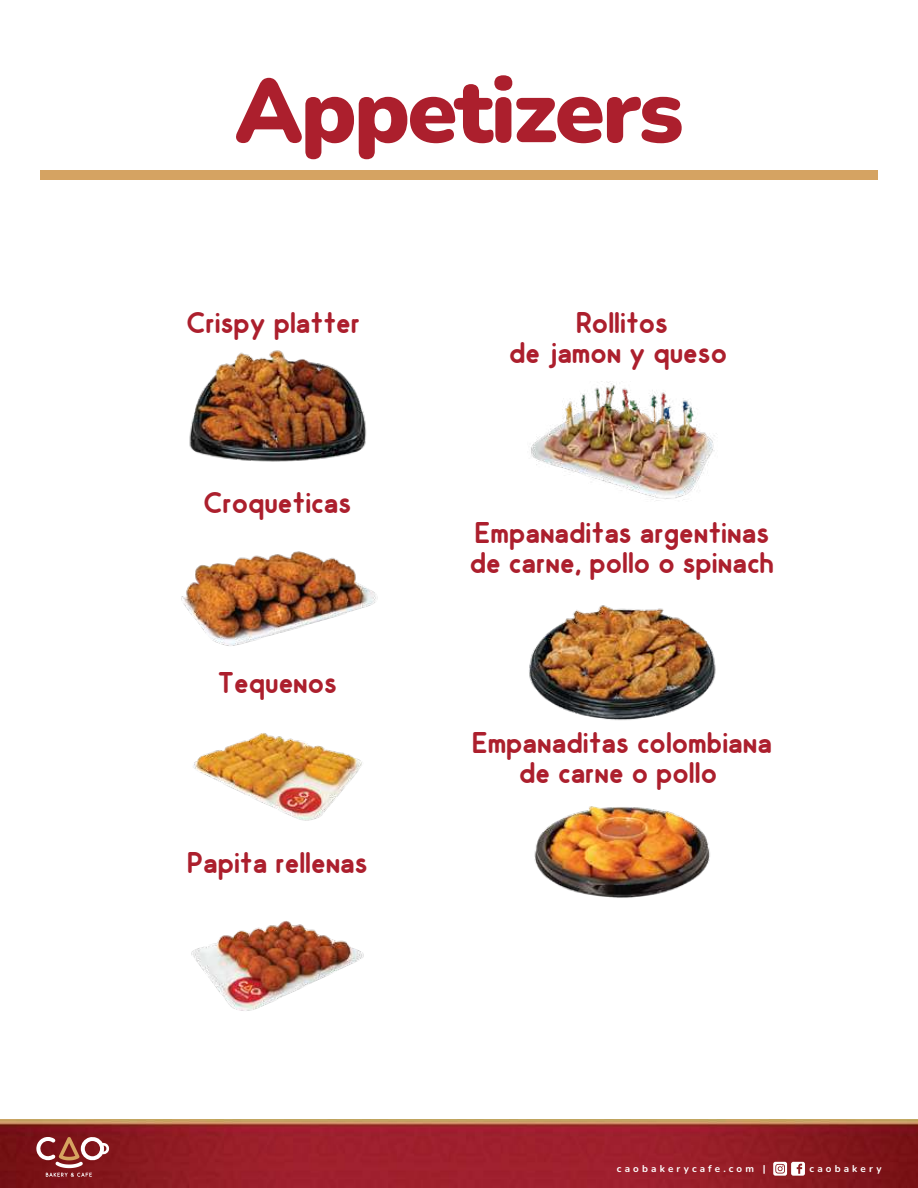
<style>
.page{position:relative;width:918px;height:1188px;background:#fff}
.page>*{position:absolute;margin:0;border:0;box-sizing:border-box;transform-origin:0 0}
.t1{font:200 90px "Nunito";letter-spacing:-.03em;color:#ac1f2d}
.t2{font:700 30px/30px "Odin";color:#ac1f2d;text-align:center}
.t3{font:200 9.9px "Nunito";letter-spacing:.32em;color:#fff}
</style>
<div class="page">
<div style="left:40px;top:170px;width:838px;height:10px;background:#d5a362"></div>
<img style="left:534px;top:806px;width:176px;height:92px">
<img style="left:529px;top:605px;width:187px;height:116px">
<img style="left:531px;top:381px;width:186px;height:120px">
<img style="left:191px;top:921px;width:173px;height:90px">
<img style="left:193px;top:733px;width:169px;height:88px">
<img style="left:181px;top:551px;width:197px;height:95px">
<img style="left:189px;top:350px;width:178px;height:112px">
<img style="left:0;top:1119px;width:918px;height:69px">
<svg style="left:36px;top:1137px;width:73px;height:40px;background:#9f4f4e"></svg>
<svg style="left:773px;top:1162px;width:32px;height:14px"></svg>
<h1 class="t1" style="left:234px;top:49px;width:451px">Appetizers</h1>
<p class="t2" style="left:187px;top:307px;width:175px">Crispy platter</p>
<p class="t2" style="left:204px;top:487px;width:149px">Croqueticas</p>
<p class="t2" style="left:218px;top:667px;width:121px">Tequenos</p>
<p class="t2" style="left:187px;top:847px;width:182px">Papita rellenas</p>
<p class="t2" style="left:509px;top:307px;width:220px">Rollitos<br>de jamon y queso</p>
<p class="t2" style="left:470px;top:517px;width:306px;text-align:left">Empanaditas argentinas de carne, pollo o spinach</p>
<p class="t2" style="left:472px;top:727px;width:301px">Empanaditas colombiana de carne o pollo</p>
<p class="t3" style="left:617px;top:1162px;width:150px">caobakerycafe.com |</p>
<p class="t3" style="left:810px;top:1162px;width:73px">caobakery</p>
</div>
